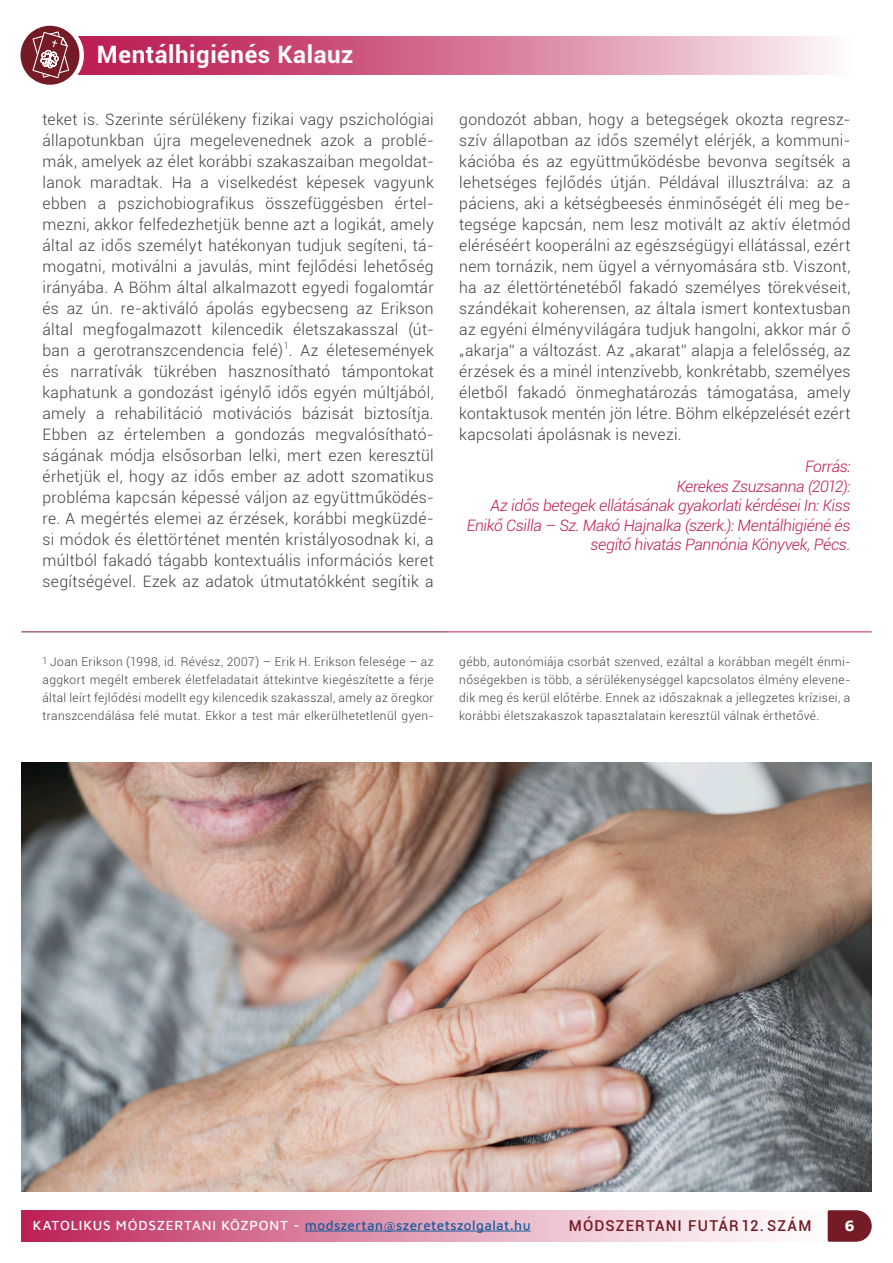
<style>
.page{position:relative;width:893px;height:1263px;background:#fff}
.page>*{position:absolute;margin:0;border:0;box-sizing:border-box;transform-origin:0 0}
.t1{font:700 24px "Roboto";letter-spacing:.025em;color:#fff}
.t2{font:300 15.75px/21px "Roboto";letter-spacing:.02em;color:#3e3e3f;text-align:justify}
.t3{font:italic 300 15.75px/19.5px "Roboto";letter-spacing:-.02em;color:#bf174d;text-align:right}
.t4{font:700 15.75px "Maven Pro";color:#fff}
.t5{font:500 15px "Roboto";letter-spacing:.08em;color:#751b26}
.t6{font:500 13.5px "Maven Pro";letter-spacing:.035em;color:#175d9e}
.t7{font:300 12px/18px "Roboto";letter-spacing:.03em;color:#3e3e3f;text-align:justify}
.s1{color:#fff}
</style>
<div class="page">
<div style="left:21px;top:1210px;width:837px;height:32px;background:linear-gradient(to right,#be2a5e,#fff)"></div>
<hr style="left:305px;top:1231px;width:226px;height:1px;background:#175d9e">
<svg style="left:828px;top:1210px;width:44px;height:32px"></svg>
<svg style="left:86px;top:36px;width:743px;height:39px;background:#d77999"></svg>
<svg style="left:20px;top:25px;width:66px;height:60px"></svg>
<img style="left:21px;top:763px;width:851px;height:428px">
<p class="t1" style="left:97px;top:37px;width:258px">Mentálhigiénés Kalauz</p>
<p class="t2" style="left:43px;top:108px;width:393px">teket is. Szerinte sérülékeny fizikai vagy pszichológiai állapotunkban újra megelevenednek azok a problé&shy;mák, amelyek az élet korábbi szakaszaiban megoldat&shy;lanok maradtak. Ha a viselkedést képesek vagyunk ebben a pszichobiografikus összefüggésben értel&shy;mezni, akkor felfedezhetjük benne azt a logikát, amely által az idős személyt hatékonyan tudjuk segíteni, tá&shy;mogatni, motiválni a javulás, mint fejlődési lehetőség irányába. A Böhm által alkalmazott egyedi fogalomtár és az ún. re-aktiváló ápolás egybecseng az Erikson által megfogalmazott kilencedik életszakasszal (út&shy;ban a gerotranszcendencia felé)<sup>1</sup>. Az életesemények és narratívák tükrében hasznosítható támpontokat kaphatunk a gondozást igénylő idős egyén múltjából, amely a rehabilitáció motivációs bázisát biztosítja.<br>Ebben az értelemben a gondozás megvalósítható&shy;ságának módja elsősorban lelki, mert ezen keresztül érhetjük el, hogy az idős ember az adott szomatikus probléma kapcsán képessé váljon az együttműködés&shy;re. A megértés elemei az érzések, korábbi megküzdé&shy;si módok és élettörténet mentén kristályosodnak ki, a múltból fakadó tágabb kontextuális információs keret segítségével. Ezek az adatok útmutatókként segítik a</p>
<p class="t2" style="left:459px;top:108px;width:393px">gondozót abban, hogy a betegségek okozta regres - szív állapotban az idős személyt elérjék, a kommuni&shy;kációba és az együttműködésbe bevonva segítsék a lehetséges fejlődés útján. Példával illusztrálva: az a páciens, aki a kétségbeesés énminőségét éli meg be&shy;tegsége kapcsán, nem lesz motivált az aktív életmód eléréséért kooperálni az egészségügyi ellátással, ezért nem tornázik, nem ügyel a vérnyomására stb. Viszont, ha az élettörténetéből fakadó személyes törekvéseit, szándékait koherensen, az általa ismert kontextusban az egyéni élményvilágára tudjuk hangolni, akkor már ő „akarja” a változást. Az „akarat” alapja a felelősség, az érzések és a minél intenzívebb, konkrétabb, személyes életből fakadó önmeghatározás támogatása, amely kontaktusok mentén jön létre. Böhm elképzelését ezért kapcsolati ápolásnak is nevezi.</p>
<p class="t3" style="left:467px;top:456px;width:385px">Forrás:<br>Kerekes Zsuzsanna (2012):<br>Az idős betegek ellátásának gyakorlati kérdései In: Kiss Enikő Csilla – Sz. Makó Hajnalka (szerk.): Mentálhigiéné és segítő hivatás Pannónia Könyvek, Pécs.</p>
<p class="t7" style="left:43px;top:652px;width:393px"><sup>1</sup> Joan Erikson (1998, id. Révész, 2007) – Erik H. Erikson felesége – az aggkort megélt emberek életfeladatait áttekintve kiegészítette a férje által leírt fejlődési modellt egy kilencedik szakasszal, amely az öregkor transzcendálása felé mutat. Ekkor a test már elkerülhetetlenül gyen-</p>
<p class="t7" style="left:459px;top:652px;width:393px">gébb, autonómiája csorbát szenved, ezáltal a korábban megélt énmi&shy;nőségekben is több, a sérülékenységgel kapcsolatos élmény elevene&shy;dik meg és kerül előtérbe. Ennek az időszaknak a jellegzetes krízisei, a korábbi életszakaszok tapasztalatain keresztül válnak érthetővé.</p>
<p class="t6" style="left:33px;top:1216px;width:499px"><span class="s1">KATOLIKUS MÓDSZERTANI KÖZPONT -</span> modszertan@szeretetszolgalat.hu</p>
<p class="t5" style="left:569px;top:1215px;width:244px">MÓDSZERTANI FUTÁR 12. SZÁM</p>
<p class="t4" style="left:845px;top:1214px;width:11px">6</p>
</div>
